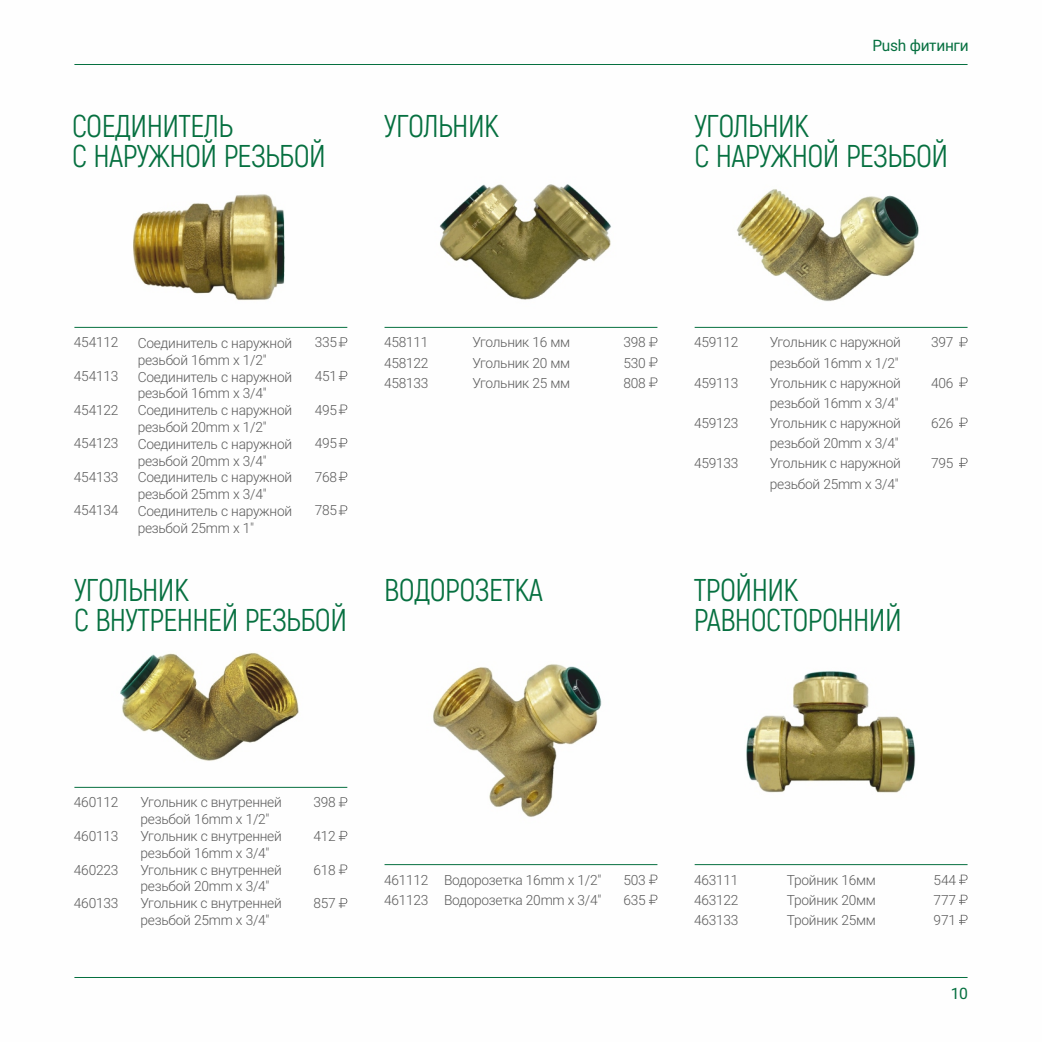
<style>
.page{position:relative;width:1042px;height:1042px;background:#fff}
.page>*{position:absolute;margin:0;border:0;box-sizing:border-box;transform-origin:0 0}
.t1{font:31.5px/30.3px "Akrobat";letter-spacing:-.02em;color:#067040}
.t2{font:15.75px "Roboto";letter-spacing:-.02em;color:#067040}
.t3{font:300 14px/20.1px "Roboto";letter-spacing:-.02em;color:#5b5b5b}
</style>
<div class="page">
<img style="left:713px;top:189px;width:236px;height:138px">
<img style="left:92px;top:652px;width:238px;height:135px">
<hr style="left:74px;top:64px;width:893px;height:1px;background:#067040">
<hr style="left:74px;top:977px;width:893px;height:1px;background:#067040">
<img style="left:124px;top:194px;width:174px;height:133px">
<img style="left:404px;top:184px;width:234px;height:143px">
<img style="left:384px;top:664px;width:274px;height:202px">
<img style="left:746px;top:671px;width:170px;height:122px">
<hr style="left:74px;top:327px;width:273px;height:1px;background:#067040">
<hr style="left:384px;top:327px;width:273px;height:1px;background:#067040">
<hr style="left:694px;top:327px;width:273px;height:1px;background:#067040">
<svg style="left:339px;top:337px;width:8px;height:10px"></svg>
<svg style="left:339px;top:371px;width:8px;height:10px"></svg>
<svg style="left:339px;top:404px;width:8px;height:10px"></svg>
<svg style="left:339px;top:438px;width:8px;height:10px"></svg>
<svg style="left:339px;top:472px;width:8px;height:10px"></svg>
<svg style="left:339px;top:505px;width:8px;height:10px"></svg>
<svg style="left:649px;top:337px;width:8px;height:10px"></svg>
<svg style="left:649px;top:357px;width:8px;height:10px"></svg>
<svg style="left:649px;top:377px;width:8px;height:10px"></svg>
<svg style="left:959px;top:337px;width:8px;height:10px"></svg>
<svg style="left:959px;top:377px;width:8px;height:10px"></svg>
<svg style="left:959px;top:418px;width:8px;height:10px"></svg>
<svg style="left:959px;top:458px;width:8px;height:10px"></svg>
<hr style="left:74px;top:787px;width:273px;height:1px;background:#067040">
<svg style="left:339px;top:797px;width:8px;height:10px"></svg>
<svg style="left:339px;top:831px;width:8px;height:10px"></svg>
<svg style="left:339px;top:864px;width:8px;height:10px"></svg>
<svg style="left:339px;top:898px;width:8px;height:10px"></svg>
<hr style="left:384px;top:864px;width:273px;height:1px;background:#067040">
<hr style="left:694px;top:864px;width:273px;height:1px;background:#067040">
<svg style="left:649px;top:874px;width:8px;height:10px"></svg>
<svg style="left:649px;top:895px;width:8px;height:9px"></svg>
<svg style="left:959px;top:874px;width:8px;height:10px"></svg>
<svg style="left:959px;top:895px;width:8px;height:9px"></svg>
<svg style="left:959px;top:915px;width:8px;height:10px"></svg>
<p class="t2" style="left:872px;top:39px;width:98px">Push фитинги</p>
<h1 class="t1" style="left:72px;top:111px;width:255px">СОЕДИНИТЕЛЬ<br>С НАРУЖНОЙ РЕЗЬБОЙ</h1>
<h1 class="t1" style="left:384px;top:111px;width:116px">УГОЛЬНИК</h1>
<h1 class="t1" style="left:694px;top:111px;width:255px">УГОЛЬНИК<br>С НАРУЖНОЙ РЕЗЬБОЙ</h1>
<p class="t3" style="left:74px;top:334px;width:46px">454112</p>
<p class="t3" style="left:74px;top:367px;width:46px">454113</p>
<p class="t3" style="left:74px;top:401px;width:46px">454122</p>
<p class="t3" style="left:74px;top:435px;width:46px">454123</p>
<p class="t3" style="left:74px;top:468px;width:46px">454133</p>
<p class="t3" style="left:74px;top:502px;width:46px">454134</p>
<p class="t3" style="left:138px;top:336px;width:156px;line-height:16.8px">Соединитель с наружной резьбой 16mm x 1/2"<br>Соединитель с наружной резьбой 16mm x 3/4"<br>Соединитель с наружной резьбой 20mm x 1/2"<br>Соединитель с наружной резьбой 20mm x 3/4"<br>Соединитель с наружной резьбой 25mm x 3/4"<br>Соединитель с наружной резьбой 25mm x 1"</p>
<p class="t3" style="left:315px;top:334px;width:24px">335</p>
<p class="t3" style="left:315px;top:367px;width:24px">451</p>
<p class="t3" style="left:315px;top:401px;width:24px">495</p>
<p class="t3" style="left:315px;top:435px;width:24px">495</p>
<p class="t3" style="left:315px;top:468px;width:24px">768</p>
<p class="t3" style="left:315px;top:502px;width:24px">785</p>
<p class="t3" style="left:384px;top:334px;width:46px;text-align:justify">458111<br>458122<br>458133</p>
<p class="t3" style="left:472px;top:334px;width:99px;text-align:justify">Угольник 16 мм Угольник 20 мм Угольник 25 мм</p>
<p class="t3" style="left:623px;top:334px;width:24px;text-align:justify">398<br>530<br>808</p>
<p class="t3" style="left:694px;top:334px;width:46px">459112</p>
<p class="t3" style="left:694px;top:374px;width:46px">459113</p>
<p class="t3" style="left:694px;top:414px;width:46px">459123</p>
<p class="t3" style="left:694px;top:455px;width:46px">459133</p>
<p class="t3" style="left:770px;top:334px;width:133px">Угольник с наружной резьбой 16mm x 1/2"<br>Угольник с наружной резьбой 16mm x 3/4"<br>Угольник с наружной резьбой 20mm x 3/4"<br>Угольник с наружной резьбой 25mm x 3/4"</p>
<p class="t3" style="left:931px;top:334px;width:24px">397</p>
<p class="t3" style="left:931px;top:374px;width:24px">406</p>
<p class="t3" style="left:931px;top:414px;width:24px">626</p>
<p class="t3" style="left:931px;top:455px;width:24px">795</p>
<h1 class="t1" style="left:74px;top:575px;width:274px">УГОЛЬНИК<br>С ВНУТРЕННЕЙ РЕЗЬБОЙ</h1>
<h1 class="t1" style="left:384px;top:575px;width:160px">ВОДОРОЗЕТКА</h1>
<h1 class="t1" style="left:694px;top:575px;width:209px">ТРОЙНИК<br>РАВНОСТОРОННИЙ</h1>
<p class="t3" style="left:74px;top:794px;width:46px">460112</p>
<p class="t3" style="left:74px;top:827px;width:46px">460113</p>
<p class="t3" style="left:74px;top:861px;width:46px">460223</p>
<p class="t3" style="left:74px;top:894px;width:46px">460133</p>
<p class="t3" style="left:141px;top:795px;width:143px;line-height:16.8px">Угольник с внутренней резьбой 16mm x 1/2"<br>Угольник с внутренней резьбой 16mm x 3/4"<br>Угольник с внутренней резьбой 20mm x 3/4"<br>Угольник с внутренней резьбой 25mm x 3/4"</p>
<p class="t3" style="left:313px;top:794px;width:24px">398</p>
<p class="t3" style="left:313px;top:827px;width:24px">412</p>
<p class="t3" style="left:313px;top:861px;width:24px">618</p>
<p class="t3" style="left:313px;top:894px;width:24px">857</p>
<p class="t3" style="left:384px;top:871px;width:46px">461112<br>461123</p>
<p class="t3" style="left:444px;top:871px;width:159px">Водорозетка 16mm x 1/2"<br>Водорозетка 20mm x 3/4"</p>
<p class="t3" style="left:623px;top:871px;width:24px">503<br>635</p>
<p class="t3" style="left:694px;top:871px;width:46px;text-align:justify">463111<br>463122<br>463133</p>
<p class="t3" style="left:787px;top:871px;width:91px;text-align:justify">Тройник 16мм Тройник 20мм Тройник 25мм</p>
<p class="t3" style="left:933px;top:871px;width:24px;text-align:justify">544<br>777<br>971</p>
<p class="t2" style="left:951px;top:987px;width:19px">10</p>
</div>
